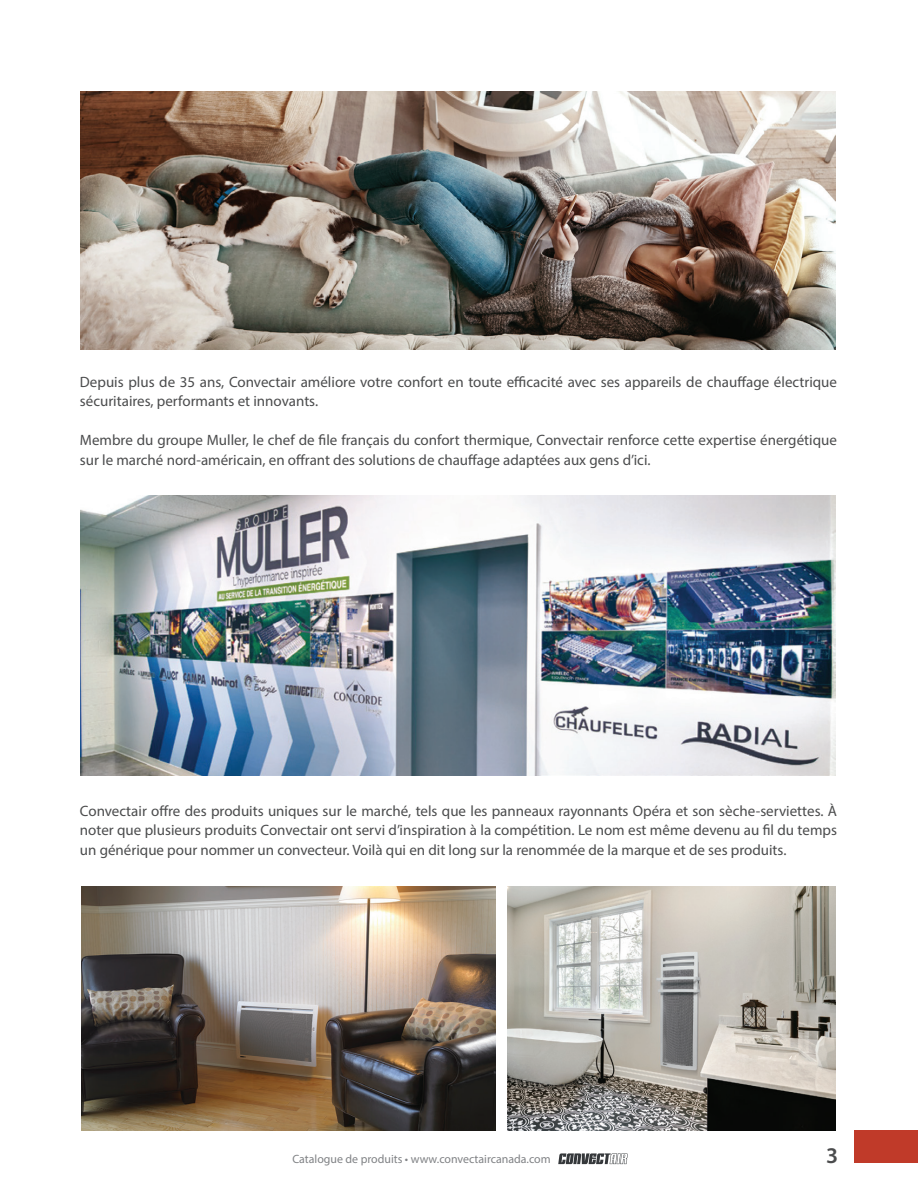
<style>
.page{position:relative;width:918px;height:1188px;background:#fff}
.page>*{position:absolute;margin:0;border:0;box-sizing:border-box;transform-origin:0 0}
.t1{font:600 22.5px "Myriad Pro";color:#4b4c4d}
.t2{font:15px/19.5px "Myriad Pro";color:#4b4c4d}
.t3{font:12px "Myriad Pro";color:#808285}
</style>
<div class="page">
<svg style="left:558px;top:1153px;width:70px;height:11px"></svg>
<div style="left:854px;top:1130px;width:64px;height:33px;background:#c03a29"></div>
<img style="left:82px;top:887px;width:414px;height:243px">
<img style="left:508px;top:887px;width:327px;height:243px">
<img style="left:80px;top:495px;width:755px;height:281px">
<img style="left:80px;top:92px;width:755px;height:258px">
<p class="t2" style="left:80px;top:372px;width:759px">Depuis plus de 35 ans, Convectair améliore votre confort en toute efficacité avec ses appareils de chauffage électrique sécuritaires, performants et innovants.</p>
<p class="t2" style="left:80px;top:430px;width:759px">Membre du groupe Muller, le chef de file français du confort thermique, Convectair renforce cette expertise énergétique sur le marché nord-américain, en offrant des solutions de chauffage adaptées aux gens d’ici.</p>
<p class="t2" style="left:80px;top:801px;width:759px;text-align:justify">Convectair offre des produits uniques sur le marché, tels que les panneaux rayonnants Opéra et son sèche-serviettes. À noter que plusieurs produits Convectair ont servi d’inspiration à la compétition. Le nom est même devenu au fil du temps un générique pour nommer un convecteur. Voilà qui en dit long sur la renommée de la marque et de ses produits.</p>
<p class="t3" style="left:292px;top:1151px;width:260px">Catalogue de produits • www.convectaircanada.com</p>
<h1 class="t1" style="left:826px;top:1141px;width:14px">3</h1>
</div>
